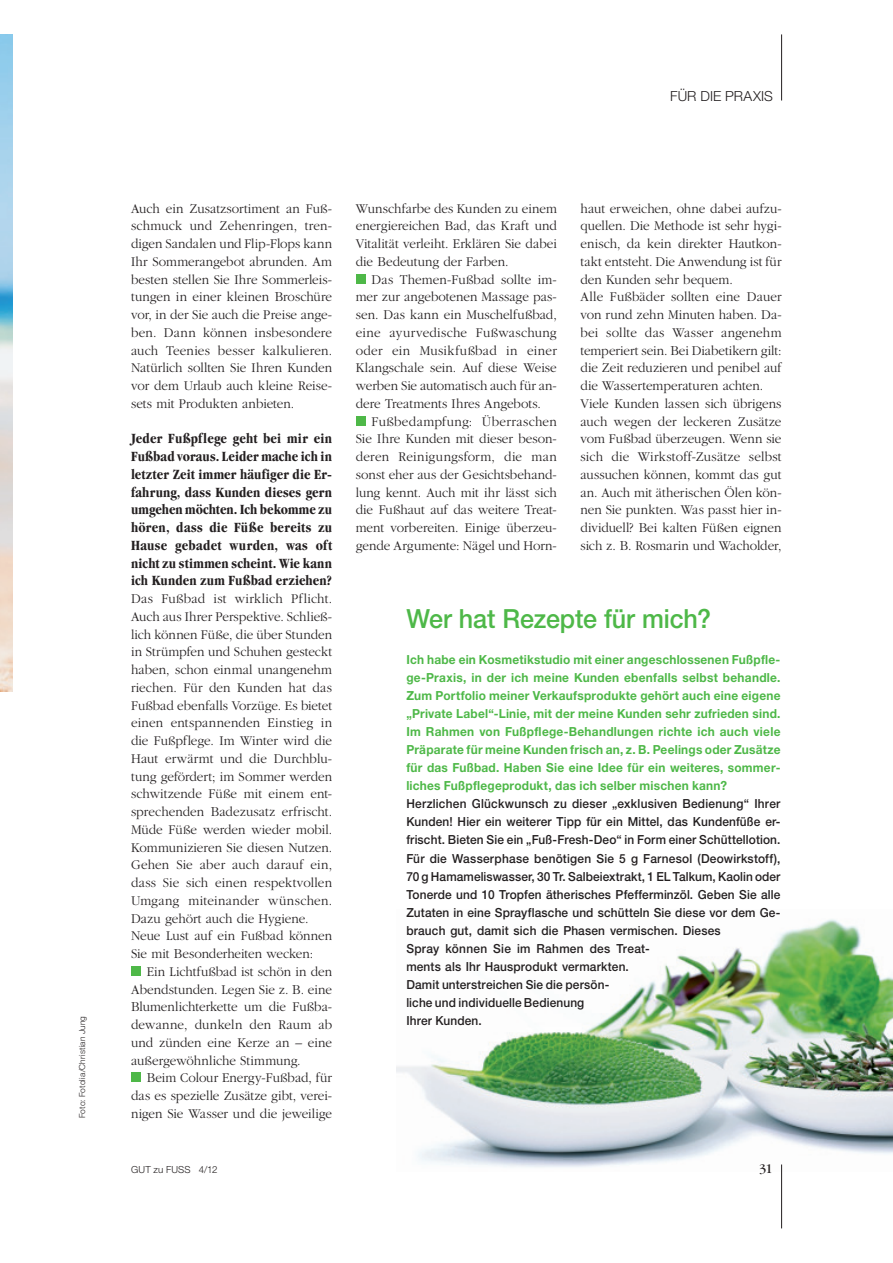
<style>
.page{position:relative;width:893px;height:1263px;background:#fff}
.page>*{position:absolute;margin:0;border:0;box-sizing:border-box;transform-origin:0 0}
.t1{font:500 26.4px "Helvetica Neue LT";letter-spacing:-.005em;color:#4eb848;scale:.95 1}
.t2{font:700 condensed 14.55px/17.7px "Garamond LT";letter-spacing:.005em;color:#231f20;text-align:justify}
.t3{font:300 13.95px/17.7px "Garamond LT";color:#231f20;text-align:justify;scale:.95 1}
.t4{font:300 13.95px "Helvetica Neue LT";letter-spacing:.005em;color:#231f20}
.t5{font:13.95px "Garamond LT";color:#231f20}
.t6{font:500 12.45px/18px "Helvetica Neue LT";letter-spacing:.015em;color:#231f20;scale:.95 1}
.t7{font:700 12.45px/18px "Helvetica Neue LT";letter-spacing:.02em;color:#4eb848;text-align:justify;scale:.95 1}
.t8{font:300 9.75px "Helvetica Neue LT";letter-spacing:.015em;color:#231f20}
.t9{font:300 8.4px "Helvetica Neue LT";letter-spacing:.02em;color:#231f20}
</style>
<div class="page">
<img style="left:396px;top:919px;width:496px;height:252px">
<hr style="left:781px;top:1165px;width:1px;height:63px;background:#231f20">
<img style="left:0;top:34px;width:13px;height:658px">
<div style="left:131px;top:966px;width:10px;height:10px;background:#4eb848"></div>
<div style="left:131px;top:1073px;width:10px;height:9px;background:#4eb848"></div>
<div style="left:356px;top:274px;width:9px;height:10px;background:#4eb848"></div>
<div style="left:356px;top:416px;width:9px;height:10px;background:#4eb848"></div>
<hr style="left:781px;top:34px;width:1px;height:67px;background:#231f20">
<p class="t9" style="left:78px;top:1118px;width:104px;rotate:-90deg">Foto: Fotolia/Christian Jung</p>
<p class="t4" style="left:670px;top:88px;width:104px">FÜR DIE PRAXIS</p>
<p class="t3" style="left:131px;top:200px;width:213px">Auch ein Zusatzsortiment an Fuß&shy;schmuck und Zehenringen, tren&shy;digen Sandalen und Flip-Flops kann Ihr Sommerangebot abrunden. Am besten stellen Sie Ihre Sommerleis&shy;tungen in einer kleinen Broschüre vor, in der Sie auch die Preise ange&shy;ben. Dann können insbesondere auch Teenies besser kalkulieren.<br>Natürlich sollten Sie Ihren Kunden vor dem Urlaub auch kleine Reise&shy;sets mit Produkten anbieten.</p>
<p class="t2" style="left:131px;top:431px;width:202px">Jeder Fußpflege geht bei mir ein Fußbad voraus. Leider mache ich in letzter Zeit immer häufiger die Er&shy;fahrung, dass Kunden dieses gern umgehen möchten. Ich bekomme zu hören, dass die Füße bereits zu Hause gebadet wurden, was oft nicht zu stimmen scheint. Wie kann ich Kunden zum Fußbad erziehen?</p>
<p class="t3" style="left:131px;top:591px;width:213px;text-align:left">Das Fußbad ist wirklich Pflicht.<br>Auch aus Ihrer Perspektive. Schließ&shy;lich können Füße, die über Stunden in Strümpfen und Schuhen gesteckt haben, schon einmal unangenehm riechen. Für den Kunden hat das<br>Fußbad ebenfalls Vorzüge. Es bietet einen entspannenden Einstieg in die Fußpflege. Im Winter wird die<br>Haut erwärmt und die Durchblu&shy;tung gefördert; im Sommer werden schwitzende Füße mit einem ent&shy;sprechenden Badezusatz erfrischt.<br>Müde Füße werden wieder mobil.<br>Kommunizieren Sie diesen Nutzen.<br>Gehen Sie aber auch darauf ein, dass Sie sich einen respektvollen<br>Umgang miteinander wünschen.<br>Dazu gehört auch die Hygiene.<br>Neue Lust auf ein Fußbad können<br>Sie mit Besonderheiten wecken:</p>
<p class="t3" style="left:131px;top:963px;width:213px;text-indent:16px">Ein Lichtfußbad ist schön in den Abendstunden. Legen Sie z. B. eine Blumenlichterkette um die Fußba&shy;dewanne, dunkeln den Raum ab und zünden eine Kerze an – eine außergewöhnliche Stimmung.</p>
<p class="t3" style="left:131px;top:1070px;width:213px;text-indent:16px">Beim Colour Energy-Fußbad, für das es spezielle Zusätze gibt, verei&shy;nigen Sie Wasser und die jeweilige</p>
<p class="t3" style="left:356px;top:200px;width:213px">Wunschfarbe des Kunden zu einem energiereichen Bad, das Kraft und Vitalität verleiht. Erklären Sie dabei die Bedeutung der Farben.</p>
<p class="t3" style="left:356px;top:271px;width:213px;text-indent:16px">Das Themen-Fußbad sollte im&shy;mer zur angebotenen Massage pas&shy;sen. Das kann ein Muschelfußbad, eine ayurvedische Fußwaschung oder ein Musikfußbad in einer Klangschale sein. Auf diese Weise werben Sie automatisch auch für an&shy;dere Treatments Ihres Angebots.</p>
<p class="t3" style="left:356px;top:413px;width:213px;text-indent:16px">Fußbedampfung: Überraschen Sie Ihre Kunden mit dieser beson&shy;deren Reinigungsform, die man sonst eher aus der Gesichtsbehand&shy;lung kennt. Auch mit ihr lässt sich die Fußhaut auf das weitere Treat&shy;ment vorbereiten. Einige überzeu&shy;gende Argumente: Nägel und Horn-</p>
<p class="t3" style="left:580px;top:200px;width:213px;text-align:left">haut erweichen, ohne dabei aufzu&shy;quellen. Die Methode ist sehr hygi&shy;enisch, da kein direkter Hautkon&shy;takt entsteht. Die Anwendung ist für den Kunden sehr bequem.<br>Alle Fußbäder sollten eine Dauer von rund zehn Minuten haben. Da&shy;bei sollte das Wasser angenehm temperiert sein. Bei Diabetikern gilt: die Zeit reduzieren und penibel auf die Wassertemperaturen achten.<br>Viele Kunden lassen sich übrigens auch wegen der leckeren Zusätze vom Fußbad überzeugen. Wenn sie sich die Wirkstoff-Zusätze selbst aussuchen können, kommt das gut an. Auch mit ätherischen Ölen kön&shy;nen Sie punkten. Was passt hier in&shy;dividuell? Bei kalten Füßen eignen sich z. B. Rosmarin und Wacholder,</p>
<h1 class="t1" style="left:406px;top:609px;width:322px">Wer hat Rezepte für mich?</h1>
<p class="t7" style="left:406px;top:651px;width:395px">Ich habe ein Kosmetikstudio mit einer angeschlossenen Fußpfle&shy;ge-Praxis, in der ich meine Kunden ebenfalls selbst behandle.<br>Zum Portfolio meiner Verkaufsprodukte gehört auch eine eigene „Private Label“-Linie, mit der meine Kunden sehr zufrieden sind.<br>Im Rahmen von Fußpflege-Behandlungen richte ich auch viele Präparate für meine Kunden frisch an, z. B. Peelings oder Zusätze für das Fußbad. Haben Sie eine Idee für ein weiteres, sommer&shy;liches Fußpflegeprodukt, das ich selber mischen kann?</p>
<p class="t6" style="left:406px;top:796px;width:395px">Herzlichen Glückwunsch zu dieser „exklusiven Bedienung“ Ihrer Kunden! Hier ein weiterer Tipp für ein Mittel, das Kundenfüße er&shy;frischt. Bieten Sie ein „Fuß-Fresh-Deo“ in Form einer Schüttellotion.<br>Für die Wasserphase benötigen Sie 5 g Farnesol (Deowirkstoff), 70 g Hamameliswasser, 30 Tr. Salbeiextrakt, 1 EL Talkum, Kaolin oder Tonerde und 10 Tropfen ätherisches Pfefferminzöl. Geben Sie alle Zutaten in eine Sprayflasche und schütteln Sie diese vor dem Ge&shy;brauch gut, damit sich die Phasen vermischen. Dieses<br>Spray können Sie im Rahmen des Treat-<br>ments als Ihr Hausprodukt vermarkten.<br>Damit unterstreichen Sie die persön-<br>liche und individuelle Bedienung<br>Ihrer Kunden.</p>
<p class="t8" style="left:131px;top:1164px;width:88px">GUT zu FUSS 4/12</p>
<p class="t5" style="left:759px;top:1164px;width:15px">31</p>
</div>
